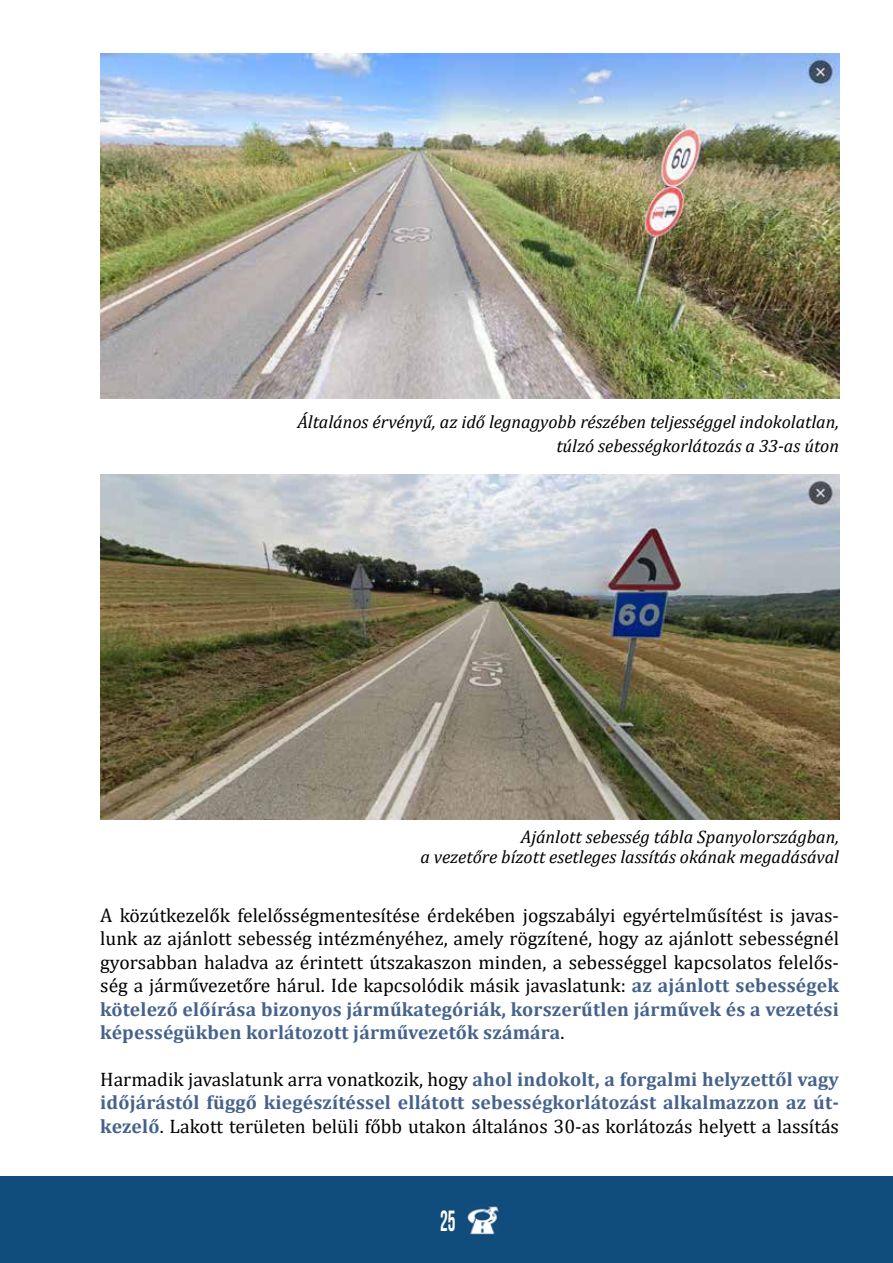
<style>
.page{position:relative;width:893px;height:1263px;background:#fff}
.page>*{position:absolute;margin:0;border:0;box-sizing:border-box;transform-origin:0 0}
.t1{font:700 29.1px "Bebas Neue";color:#fff;scale:.67 1}
.t2{font:19.65px/23.4px "Cambria";color:#000;text-align:justify}
.t3{font:700 19.65px/23.4px "Cambria";letter-spacing:.01em;color:#45628c;text-align:justify}
.t4{font:italic 18.15px/23.4px "Cambria";color:#000;text-align:right}
.s1{font-weight:700;color:#45628c}
.s2{font-weight:400;color:#000}
</style>
<div class="page">
<div style="left:0;top:1176px;width:893px;height:87px;background:#114d7c"></div>
<img style="left:467px;top:1206px;width:32px;height:29px">
<img style="left:100px;top:54px;width:739px;height:345px">
<img style="left:100px;top:474px;width:739px;height:345px">
<p class="t4" style="left:297px;top:410px;width:543px">Általános érvényű, az idő legnagyobb részében teljességgel indokolatlan, túlzó sebességkorlátozás a 33-as úton</p>
<p class="t4" style="left:420px;top:826px;width:420px;line-height:19.5px">Ajánlott sebesség tábla Spanyolországban,<br>a vezetőre bízott esetleges lassítás okának megadásával</p>
<p class="t2" style="left:100px;top:903px;width:740px">A közútkezelők felelősségmentesítése érdekében jogszabályi egyértelműsítést is javas&shy;lunk az ajánlott sebesség intézményéhez, amely rögzítené, hogy az ajánlott sebességnél gyorsabban haladva az érintett útszakaszon minden, a sebességgel kapcsolatos felelős&shy;ség a járművezetőre hárul. Ide kapcsolódik másik javaslatunk: <span class="s1">az ajánlott sebességek kötelező előírása bizonyos járműkategóriák, korszerűtlen járművek és a vezetési képességükben korlátozott járművezetők számára</span>.</p>
<p class="t3" style="left:100px;top:1067px;width:740px"><span class="s2">Harmadik javaslatunk arra vonatkozik, hogy</span> ahol indokolt, a forgalmi helyzettől vagy időjárástól függő kiegészítéssel ellátott sebességkorlátozást alkalmazzon az út&shy;kezelő<span class="s2">. Lakott területen belüli főbb utakon általános 30-as korlátozás helyett a lassítás</span></p>
<h1 class="t1" style="left:440px;top:1205px;width:24px">25</h1>
</div>
